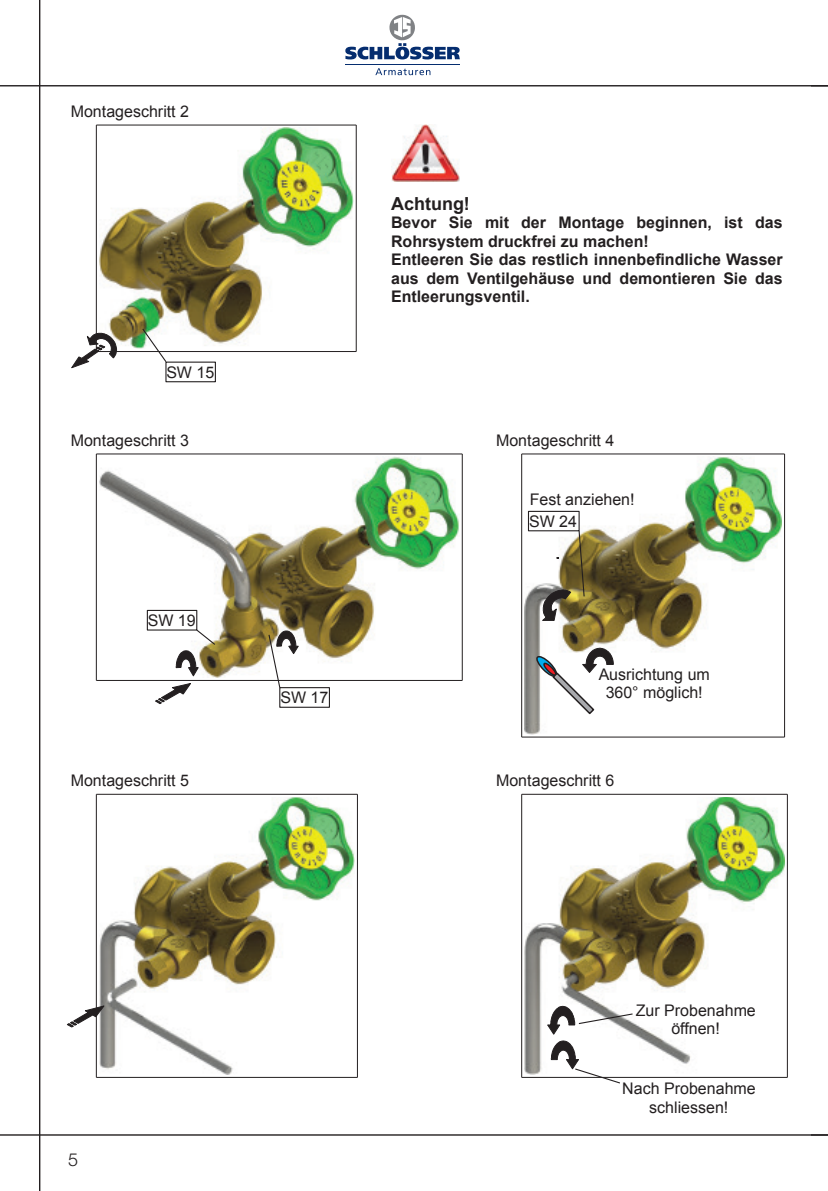
<style>
.page{position:relative;width:828px;height:1191px;background:#fff}
.page>*{position:absolute;margin:0;border:0;box-sizing:border-box;transform-origin:0 0}
.t1{font:700 18px "Arial";color:#231f20}
.t2{font:300 18px "Helvetica Neue";color:#231f20}
.t3{font:16px/18.4px "Arial";color:#231f20;text-align:center}
.t4{font:700 16px/18.4px "Arial";color:#231f20}
</style>
<div class="page">
<hr style="left:0;top:85px;width:828px;height:1px;background:#231f20">
<hr style="left:0;top:1134px;width:828px;height:1px;background:#231f20">
<hr style="left:39px;top:0;width:1px;height:1191px;background:#231f20">
<svg style="left:375px;top:68px;width:55px;height:7px"></svg>
<hr style="left:345px;top:64px;width:114px;height:1px;background:#052d6f">
<svg style="left:345px;top:15px;width:115px;height:44px"></svg>
<img style="left:524px;top:797px;width:260px;height:277px">
<hr style="left:521px;top:794px;width:1px;height:283px;background:#231f20">
<hr style="left:787px;top:794px;width:1px;height:283px;background:#231f20">
<hr style="left:522px;top:794px;width:265px;height:1px;background:#231f20">
<hr style="left:522px;top:1077px;width:265px;height:1px;background:#231f20">
<img style="left:99px;top:797px;width:255px;height:277px">
<hr style="left:96px;top:794px;width:1px;height:283px;background:#231f20">
<hr style="left:357px;top:794px;width:1px;height:283px;background:#231f20">
<hr style="left:96px;top:794px;width:261px;height:1px;background:#231f20">
<hr style="left:96px;top:1077px;width:261px;height:1px;background:#231f20">
<img style="left:524px;top:457px;width:257px;height:277px">
<hr style="left:521px;top:454px;width:1px;height:283px;background:#231f20">
<hr style="left:784px;top:454px;width:1px;height:283px;background:#231f20">
<hr style="left:522px;top:453px;width:262px;height:1px;background:#231f20">
<hr style="left:522px;top:736px;width:262px;height:1px;background:#231f20">
<img style="left:99px;top:457px;width:360px;height:220px">
<hr style="left:96px;top:454px;width:1px;height:226px;background:#231f20">
<hr style="left:462px;top:454px;width:1px;height:226px;background:#231f20">
<hr style="left:96px;top:453px;width:366px;height:1px;background:#231f20">
<hr style="left:96px;top:680px;width:366px;height:1px;background:#231f20">
<img style="left:99px;top:128px;width:254px;height:221px">
<hr style="left:96px;top:125px;width:1px;height:226px;background:#231f20">
<hr style="left:356px;top:125px;width:1px;height:226px;background:#231f20">
<hr style="left:96px;top:125px;width:260px;height:1px;background:#231f20">
<hr style="left:96px;top:351px;width:260px;height:1px;background:#231f20">
<svg style="left:71px;top:332px;width:47px;height:37px"></svg>
<svg style="left:141px;top:327px;width:75px;height:56px"></svg>
<svg style="left:146px;top:609px;width:70px;height:95px"></svg>
<svg style="left:268px;top:630px;width:62px;height:78px"></svg>
<svg style="left:536px;top:647px;width:78px;height:68px"></svg>
<svg style="left:527px;top:510px;width:58px;height:111px"></svg>
<svg style="left:67px;top:1005px;width:38px;height:23px"></svg>
<svg style="left:547px;top:1005px;width:87px;height:79px"></svg>
<img style="left:391px;top:125px;width:68px;height:56px">
<p class="t3" style="left:71px;top:103px;width:120px">Montageschritt 2</p>
<p class="t3" style="left:166px;top:363px;width:49px">SW 15</p>
<p class="t3" style="left:71px;top:432px;width:120px">Montageschritt 3</p>
<p class="t3" style="left:148px;top:611px;width:49px">SW 19</p>
<p class="t3" style="left:280px;top:689px;width:50px">SW 17</p>
<p class="t1" style="left:391px;top:194px;width:80px">Achtung!</p>
<p class="t4" style="left:391px;top:214px;width:393px">Bevor Sie mit der Montage beginnen, ist das Rohrsystem druckfrei zu machen!<br>Entleeren Sie das restlich innenbefindliche Wasser aus dem Ventilgehäuse und demontieren Sie das Entleerungsventil.</p>
<p class="t3" style="left:496px;top:432px;width:120px">Montageschritt 4</p>
<p class="t3" style="left:530px;top:491px;width:106px">Fest anziehen!</p>
<p class="t3" style="left:529px;top:512px;width:50px">SW 24</p>
<p class="t3" style="left:599px;top:665px;width:113px">Ausrichtung um<br>360° möglich!</p>
<p class="t3" style="left:71px;top:772px;width:120px">Montageschritt 5</p>
<p class="t3" style="left:496px;top:772px;width:120px">Montageschritt 6</p>
<p class="t2" style="left:68px;top:1148px;width:12px">5</p>
<p class="t3" style="left:636px;top:1001px;width:122px">Zur Probenahme öffnen!</p>
<p class="t3" style="left:622px;top:1080px;width:135px">Nach Probenahme schliessen!</p>
</div>
